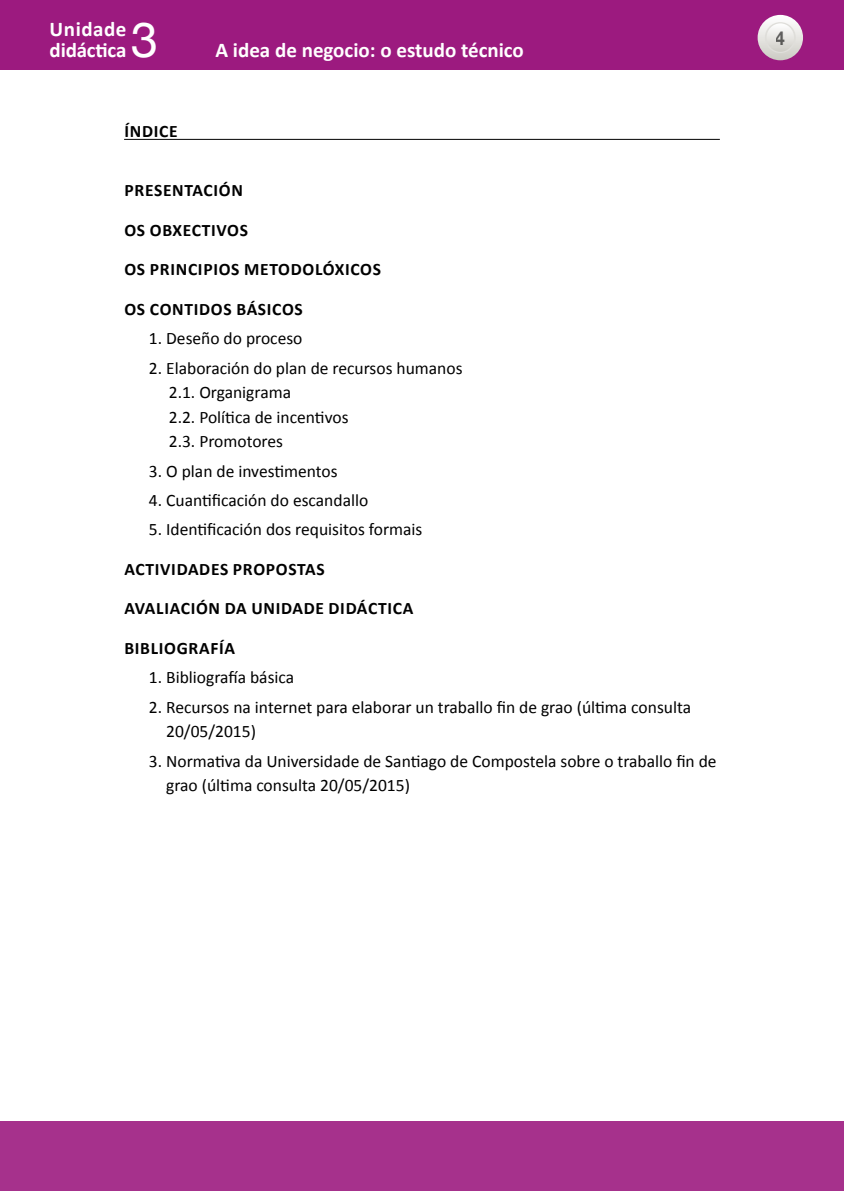
<style>
.page{position:relative;width:844px;height:1191px;background:#fff}
.page>*{position:absolute;margin:0;border:0;box-sizing:border-box;transform-origin:0 0}
.t1{font:49px "Helvetica Neue";color:#fff}
.t2{font:700 21px/21px "Calibri";color:#fff}
.t3{font:700 19.25px "Helvetica Neue";color:#000;scale:.9 1}
._1º_Nivel{font:17.5px/24.5px "Calibri";color:#000}
._0º_NIVEL{font:700 17.5px "Calibri";letter-spacing:.04em;color:#000}
._2º_Nivel{font:17.5px "Calibri";color:#000}
._0º_Epigrafe{font:700 17.5px "Calibri";letter-spacing:.04em;color:#000}
</style>
<div class="page">
<div style="left:0;top:0;width:843px;height:69px;background:#9c1a7f"></div>
<svg style="left:757px;top:15px;width:45px;height:45px"></svg>
<svg style="left:765px;top:23px;width:29px;height:29px"></svg>
<div style="left:764px;top:22px;width:31px;height:31px;border:1px solid #dfdeda;border-radius:50%"></div>
<div style="left:0;top:1121px;width:843px;height:70px;background:#a6318c"></div>
<hr style="left:124px;top:139px;width:595px;height:1px;background:#000">
<p class="t2" style="left:50px;top:19px;width:78px">Unidade didáctica</p>
<h1 class="t1" style="left:131px;top:5px;width:29px">3</h1>
<p class="_0º_Epigrafe" style="left:124px;top:120px;width:55px">ÍNDICE</p>
<p class="t2" style="left:215px;top:40px;width:310px">A idea de negocio: o estudo técnico</p>
<p class="_0º_NIVEL" style="left:124px;top:179px;width:120px">PRESENTACIÓN</p>
<p class="_0º_NIVEL" style="left:124px;top:219px;width:125px">OS OBXECTIVOS</p>
<p class="_0º_NIVEL" style="left:124px;top:258px;width:258px">OS PRINCIPIOS METODOLÓXICOS</p>
<p class="_0º_NIVEL" style="left:124px;top:297px;width:180px">OS CONTIDOS BÁSICOS</p>
<p class="_1º_Nivel" style="left:149px;top:326px;width:155px">1. Deseño do proceso</p>
<p class="_1º_Nivel" style="left:149px;top:355px;width:315px">2. Elaboración do plan de recursos humanos</p>
<p class="_2º_Nivel" style="left:169px;top:381px;width:124px">2.1. Organigrama</p>
<p class="_2º_Nivel" style="left:169px;top:406px;width:181px">2.2. Política de incentivos</p>
<p class="_2º_Nivel" style="left:169px;top:430px;width:116px">2.3. Promotores</p>
<p class="_1º_Nivel" style="left:149px;top:458px;width:190px">3. O plan de investimentos</p>
<p class="_1º_Nivel" style="left:149px;top:488px;width:221px">4. Cuantificación do escandallo</p>
<p class="_1º_Nivel" style="left:149px;top:517px;width:275px">5. Identificación dos requisitos formais</p>
<p class="_0º_NIVEL" style="left:124px;top:558px;width:202px">ACTIVIDADES PROPOSTAS</p>
<p class="_0º_NIVEL" style="left:124px;top:597px;width:290px">AVALIACIÓN DA UNIDADE DIDÁCTICA</p>
<p class="_0º_NIVEL" style="left:124px;top:636px;width:112px">BIBLIOGRAFÍA</p>
<p class="_1º_Nivel" style="left:149px;top:665px;width:147px">1. Bibliografía básica</p>
<p class="_1º_Nivel" style="left:166px;top:694px;width:526px;text-indent:-17px">2. Recursos na internet para elaborar un traballo fin de grao (última consulta<br>20/05/2015)</p>
<p class="_1º_Nivel" style="left:166px;top:748px;width:552px;text-indent:-17px">3. Normativa da Universidade de Santiago de Compostela sobre o traballo fin de grao (última consulta 20/05/2015)</p>
<p class="t3" style="left:775px;top:26px;width:12px">4</p>
</div>
